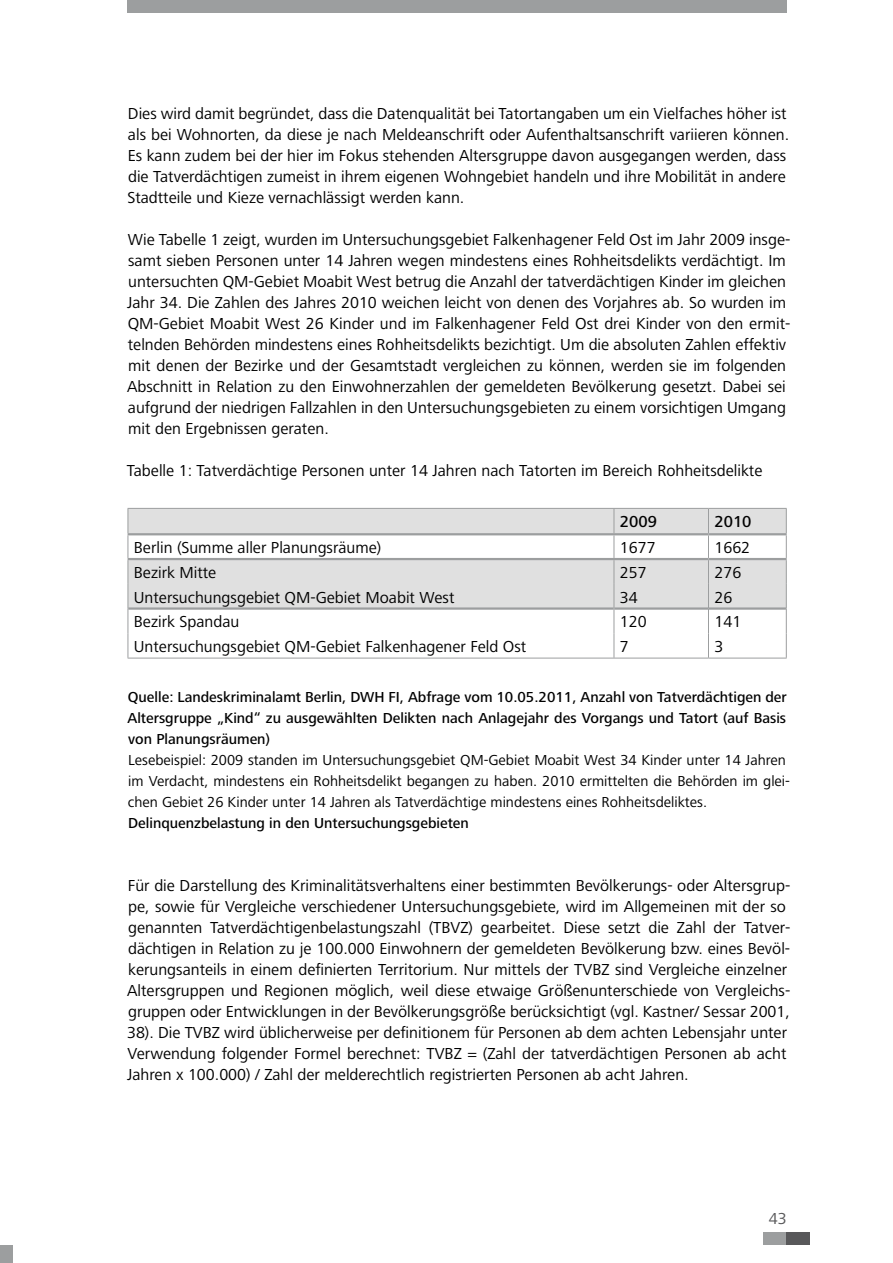
<style>
.page{position:relative;width:893px;height:1263px;background:#fff}
.page>*{position:absolute;margin:0;border:0;box-sizing:border-box;transform-origin:0 0}
.t1{font:16.5px/21px "Frutiger Next LT";color:#000}
.t2{font:500 16.5px "Frutiger Next LT";color:#000}
.t3{font:16.5px "Frutiger Next LT";color:#58585a}
.t4{font:15px/21px "Frutiger Next LT";color:#000}
.t5{font:500 15px/21px "Frutiger Next LT";color:#000;text-align:justify}
</style>
<div class="page">
<div style="left:763px;top:1232px;width:24px;height:13px;background:#9c9e9f"></div>
<div style="left:787px;top:1232px;width:23px;height:13px;background:#58585a"></div>
<div style="left:0;top:1245px;width:13px;height:18px;background:#9c9e9f"></div>
<div style="left:128px;top:0;width:659px;height:13px;background:#9c9e9f"></div>
<hr style="left:614px;top:508px;width:94px;height:1px;background:#9c9e9f">
<hr style="left:614px;top:658px;width:94px;height:1px;background:#9c9e9f">
<hr style="left:708px;top:508px;width:79px;height:1px;background:#9c9e9f">
<hr style="left:708px;top:658px;width:79px;height:1px;background:#9c9e9f">
<hr style="left:128px;top:508px;width:486px;height:1px;background:#9c9e9f">
<hr style="left:128px;top:658px;width:486px;height:1px;background:#9c9e9f">
<svg style="left:128px;top:509px;width:659px;height:149px"></svg>
<p class="t1" style="left:128px;top:103px;width:663px">Dies wird damit begründet, dass die Datenqualität bei Tatortangaben um ein Vielfaches höher ist als bei Wohnorten, da diese je nach Meldeanschrift oder Aufenthaltsanschrift variieren können.<br>Es kann zudem bei der hier im Fokus stehenden Altersgruppe davon ausgegangen werden, dass die Tatverdächtigen zumeist in ihrem eigenen Wohngebiet handeln und ihre Mobilität in andere Stadtteile und Kieze vernachlässigt werden kann.</p>
<p class="t1" style="left:127px;top:229px;width:665px">Wie Tabelle 1 zeigt, wurden im Untersuchungsgebiet Falkenhagener Feld Ost im Jahr 2009 insge&shy;samt sieben Personen unter 14 Jahren wegen mindestens eines Rohheitsdelikts verdächtigt. Im untersuchten QM-Gebiet Moabit West betrug die Anzahl der tatverdächtigen Kinder im gleichen Jahr 34. Die Zahlen des Jahres 2010 weichen leicht von denen des Vorjahres ab. So wurden im QM-Gebiet Moabit West 26 Kinder und im Falkenhagener Feld Ost drei Kinder von den ermit&shy;telnden Behörden mindestens eines Rohheitsdelikts bezichtigt. Um die absoluten Zahlen effektiv mit denen der Bezirke und der Gesamtstadt vergleichen zu können, werden sie im folgenden Abschnitt in Relation zu den Einwohnerzahlen der gemeldeten Bevölkerung gesetzt. Dabei sei aufgrund der niedrigen Fallzahlen in den Untersuchungsgebieten zu einem vorsichtigen Umgang mit den Ergebnissen geraten.</p>
<p class="t1" style="left:127px;top:460px;width:637px">Tabelle 1: Tatverdächtige Personen unter 14 Jahren nach Tatorten im Bereich Rohheitsdelikte</p>
<p class="t2" style="left:620px;top:512px;width:39px">2009</p>
<p class="t2" style="left:714px;top:512px;width:39px">2010</p>
<p class="t1" style="left:134px;top:537px;width:249px">Berlin (Summe aller Planungsräume)</p>
<p class="t1" style="left:620px;top:537px;width:37px">1677</p>
<p class="t1" style="left:714px;top:537px;width:37px">1662</p>
<p class="t1" style="left:134px;top:562px;width:84px">Bezirk Mitte</p>
<p class="t1" style="left:620px;top:562px;width:28px">257</p>
<p class="t1" style="left:714px;top:562px;width:28px">276</p>
<p class="t1" style="left:134px;top:587px;width:322px">Untersuchungsgebiet QM-Gebiet Moabit West</p>
<p class="t1" style="left:620px;top:587px;width:19px">34</p>
<p class="t1" style="left:714px;top:587px;width:19px">26</p>
<p class="t1" style="left:134px;top:611px;width:107px">Bezirk Spandau</p>
<p class="t1" style="left:620px;top:611px;width:28px">120</p>
<p class="t1" style="left:714px;top:611px;width:28px">141</p>
<p class="t1" style="left:134px;top:636px;width:394px">Untersuchungsgebiet QM-Gebiet Falkenhagener Feld Ost</p>
<p class="t1" style="left:620px;top:636px;width:10px">7</p>
<p class="t1" style="left:714px;top:636px;width:10px">3</p>
<p class="t5" style="left:127px;top:686px;width:661px">Quelle: Landeskriminalamt Berlin, DWH FI, Abfrage vom 10.05.2011, Anzahl von Tatverdächtigen der Altersgruppe „Kind“ zu ausgewählten Delikten nach Anlagejahr des Vorgangs und Tatort (auf Basis von Planungsräumen)</p>
<p class="t4" style="left:128px;top:749px;width:664px">Lesebeispiel: 2009 standen im Untersuchungsgebiet QM-Gebiet Moabit West 34 Kinder unter 14 Jahren im Verdacht, mindestens ein Rohheitsdelikt begangen zu haben. 2010 ermittelten die Behörden im glei&shy;chen Gebiet 26 Kinder unter 14 Jahren als Tatverdächtige mindestens eines Rohheitsdeliktes.</p>
<p class="t5" style="left:128px;top:812px;width:342px">Delinquenzbelastung in den Untersuchungsgebieten</p>
<p class="t1" style="left:127px;top:875px;width:665px">Für die Darstellung des Kriminalitätsverhaltens einer bestimmten Bevölkerungs- oder Altersgrup&shy;pe, sowie für Vergleiche verschiedener Untersuchungsgebiete, wird im Allgemeinen mit der so genannten Tatverdächtigenbelastungszahl (TBVZ) gearbeitet. Diese setzt die Zahl der Tatver&shy;dächtigen in Relation zu je 100.000 Einwohnern der gemeldeten Bevölkerung bzw. eines Bevöl&shy;kerungsanteils in einem definierten Territorium. Nur mittels der TVBZ sind Vergleiche einzelner Altersgruppen und Regionen möglich, weil diese etwaige Größenunterschiede von Vergleichs&shy;gruppen oder Entwicklungen in der Bevölkerungsgröße berücksichtigt (vgl. Kastner/ Sessar 2001, 38). Die TVBZ wird üblicherweise per definitionem für Personen ab dem achten Lebensjahr unter Verwendung folgender Formel berechnet: TVBZ = (Zahl der tatverdächtigen Personen ab acht Jahren x 100.000) / Zahl der melderechtlich registrierten Personen ab acht Jahren.</p>
<p class="t3" style="left:769px;top:1209px;width:19px">43</p>
</div>
